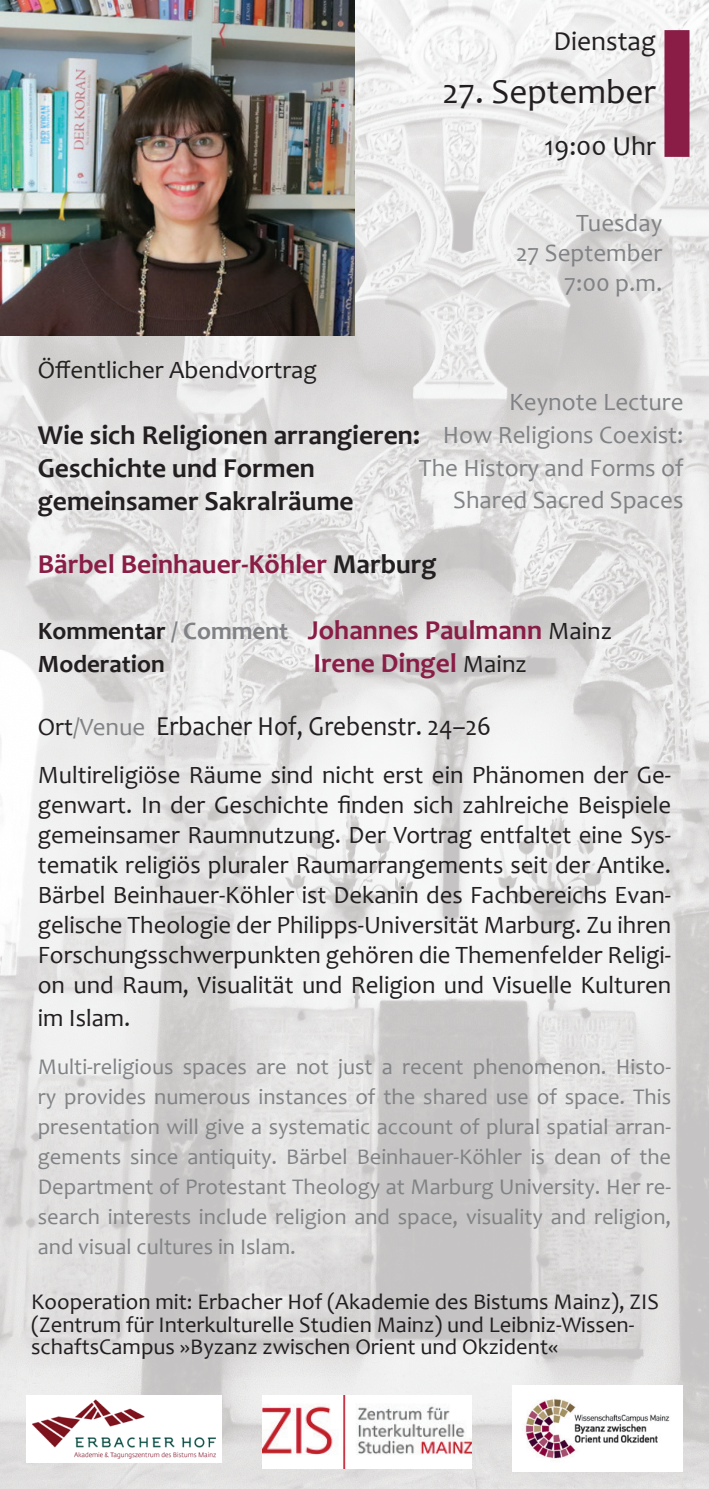
<style>
.page{position:relative;width:709px;height:1489px;background:#fff}
.page>*{position:absolute;margin:0;border:0;box-sizing:border-box;transform-origin:0 0}
.t1{font:35px "Candara";color:#231f20}
.t2{font:700 27.5px "Candara";color:#891d46}
.t3{font:700 27.5px/33px "Candara";color:#231f20}
.t4{font:27.5px "Candara";color:#231f20;scale:.92 1}
.t5{font:27.5px "Candara";color:#231f20}
.t6{font:25px/30px "Candara";color:#231f20;text-align:justify}
.t7{font:25px/32.5px "Candara";color:#808285;text-align:right}
.t8{font:700 25px "Candara";color:#231f20}
.t9{font:22.5px/30px "Candara";color:#808285;text-align:justify}
.t10{font:22.5px/22.5px "Candara";color:#231f20}
.s1{color:#231f20}
.s2{font-size:25px;color:#231f20}
.s3{font-size:25px;color:#808285}
.s4{font-weight:400;font-size:25px;color:#231f20}
.s5{font-size:25px}
</style>
<div class="page">
<img style="left:354px;top:0;width:355px;height:1488px">
<img style="left:0;top:261px;width:355px;height:1227px">
<div style="left:664px;top:30px;width:25px;height:127px;background:#891d46"></div>
<img style="left:512px;top:1385px;width:170px;height:86px">
<img style="left:26px;top:1394px;width:196px;height:68px">
<img style="left:262px;top:1394px;width:210px;height:74px">
<img style="left:0;top:0;width:354px;height:335px">
<p class="t5" style="left:553px;top:24px;width:104px">Dienstag</p>
<h1 class="t1" style="left:442px;top:69px;width:215px">27. September</h1>
<p class="t5" style="left:544px;top:129px;width:113px">19:00 Uhr</p>
<p class="t6" style="left:38px;top:355px;width:281px">Öffentlicher Abendvortrag</p>
<p class="t7" style="left:516px;top:207px;width:148px;line-height:30px">Tuesday<br>27 September<br>7:00 p.m.</p>
<p class="t7" style="left:419px;top:386px;width:266px">Keynote Lecture<br>How Religions Coexist:<br>The History and Forms of<br>Shared Sacred Spaces</p>
<p class="t3" style="left:38px;top:418px;width:384px">Wie sich Religionen arrangieren:<br>Geschichte und Formen gemeinsamer Sakralräume</p>
<p class="t2" style="left:38px;top:547px;width:400px">Bärbel Beinhauer-Köhler <span class="s1">Marburg</span></p>
<p class="t2" style="left:38px;top:613px;width:576px"><span class="s2">Kommentar</span> <span class="s3">/ Comment</span> Johannes Paulmann <span class="s4">Mainz</span></p>
<p class="t8" style="left:38px;top:648px;width:129px">Moderation</p>
<p class="t2" style="left:313px;top:646px;width:215px">Irene Dingel <span class="s4">Mainz</span></p>
<p class="t4" style="left:38px;top:709px;width:494px"><span class="s5">Ort</span><span class="s3">/Venue</span> Erbacher Hof, Grebenstr. 24–26</p>
<p class="t6" style="left:38px;top:759px;width:635px">Multireligiöse Räume sind nicht erst ein Phänomen der Ge&shy;genwart. In der Geschichte finden sich zahlreiche Beispiele gemeinsamer Raumnutzung. Der Vortrag entfaltet eine Sys&shy;tematik religiös pluraler Raumarrangements seit der Antike.<br>Bärbel Beinhauer-Köhler ist Dekanin des Fachbereichs Evan&shy;gelische Theologie der Philipps-Universität Marburg. Zu ihren Forschungsschwerpunkten gehören die Themenfelder Religi&shy;on und Raum, Visualität und Religion und Visuelle Kulturen</p>
<p class="t6" style="left:38px;top:1002px;width:94px">im Islam.</p>
<p class="t9" style="left:38px;top:1051px;width:635px">Multi-religious spaces are not just a recent phenomenon. Histo&shy;ry provides numerous instances of the shared use of space. This presentation will give a systematic account of plural spatial arran&shy;gements since antiquity. Bärbel Beinhauer-Köhler is dean of the Department of Protestant Theology at Marburg University. Her re&shy;search interests include religion and space, visuality and religion, and visual cultures in Islam.</p>
<p class="t10" style="left:31px;top:1290px;width:629px">Kooperation mit: Erbacher Hof (Akademie des Bistums Mainz), ZIS (Zentrum für Interkulturelle Studien Mainz) und Leibniz-Wissen&shy;schaftsCampus »Byzanz zwischen Orient und Okzident«</p>
</div>
